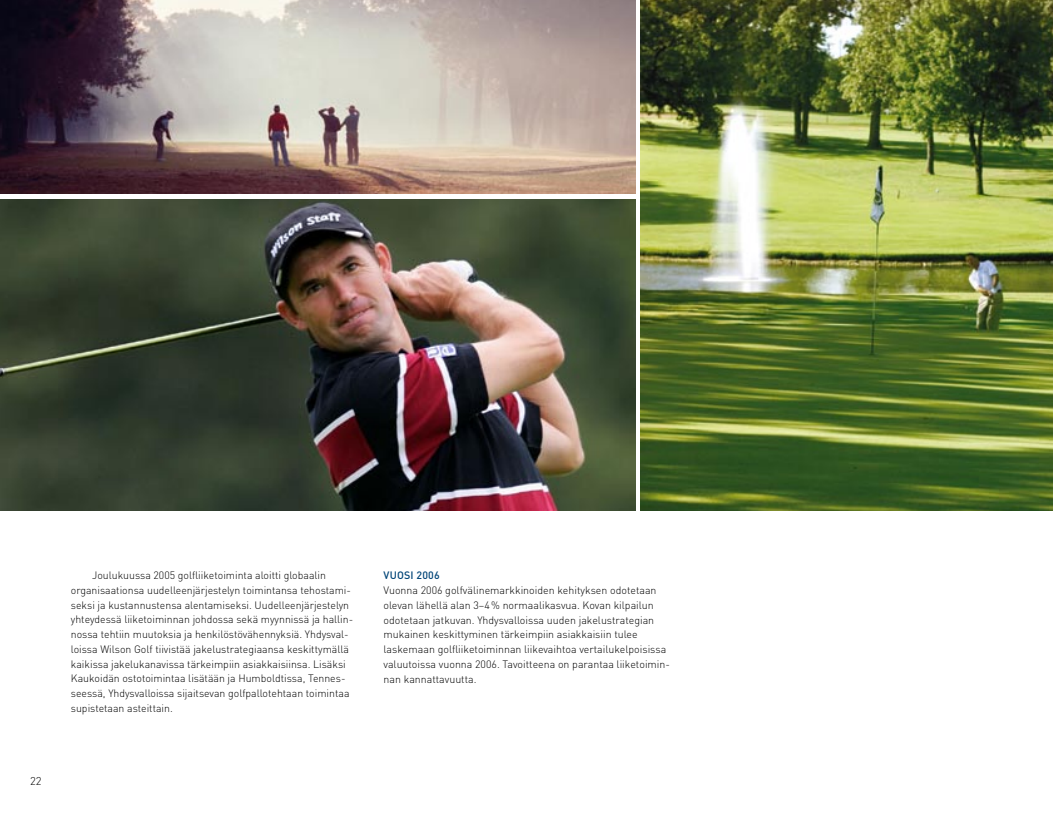
<style>
.page{position:relative;width:1053px;height:815px;background:#fff}
.page>*{position:absolute;margin:0;border:0;box-sizing:border-box;transform-origin:0 0}
.t1{font:300 11.25px "DIN";color:#000}
.t2{font:300 10.62px/14.8px "DIN";color:#000}
.t3{font:500 10.62px "DIN";letter-spacing:.015em;color:#047}
</style>
<div class="page">
<img style="left:0;top:199px;width:635px;height:312px">
<img style="left:640px;top:0;width:412px;height:511px">
<img style="left:0;top:0;width:635px;height:194px">
<p class="t1" style="left:30px;top:774px;width:13px">22</p>
<p class="t2" style="left:71px;top:568px;width:284px;text-indent:21px">Joulukuussa 2005 golfliiketoiminta aloitti globaalin organisaationsa uudelleenjärjestelyn toimintansa tehostami&shy;seksi ja kustannustensa alentamiseksi. Uudelleenjärjestelyn yhteydessä liiketoiminnan johdossa sekä myynnissä ja hallin&shy;nossa tehtiin muutoksia ja henkilöstövähennyksiä. Yhdysval&shy;loissa Wilson Golf tiivistää jakelustrategiaansa keskittymällä kaikissa jakelukanavissa tärkeimpiin asiakkaisiinsa. Lisäksi Kaukoidän ostotoimintaa lisätään ja Humboldtissa, Tennes&shy;seessä, Yhdysvalloissa sijaitsevan golfpallotehtaan toimintaa supistetaan asteittain.</p>
<p class="t3" style="left:383px;top:569px;width:58px">VU OSI 2006</p>
<p class="t2" style="left:383px;top:583px;width:288px">Vuonna 2006 golfvälinemarkkinoiden kehityksen odotetaan olevan lähellä alan 3–4% normaalikasvua. Kovan kilpailun odotetaan jatkuvan. Yhdysvalloissa uuden jakelustrate-gian mukainen keskittyminen tärkeimpiin asiakkaisiin tulee laskemaan golfliiketoiminnan liikevaihtoa vertailukelpoisissa valuutoissa vuonna 2006. Tavoitteena on parantaa liiketoimin&shy;nan kannattavuutta.</p>
</div>
